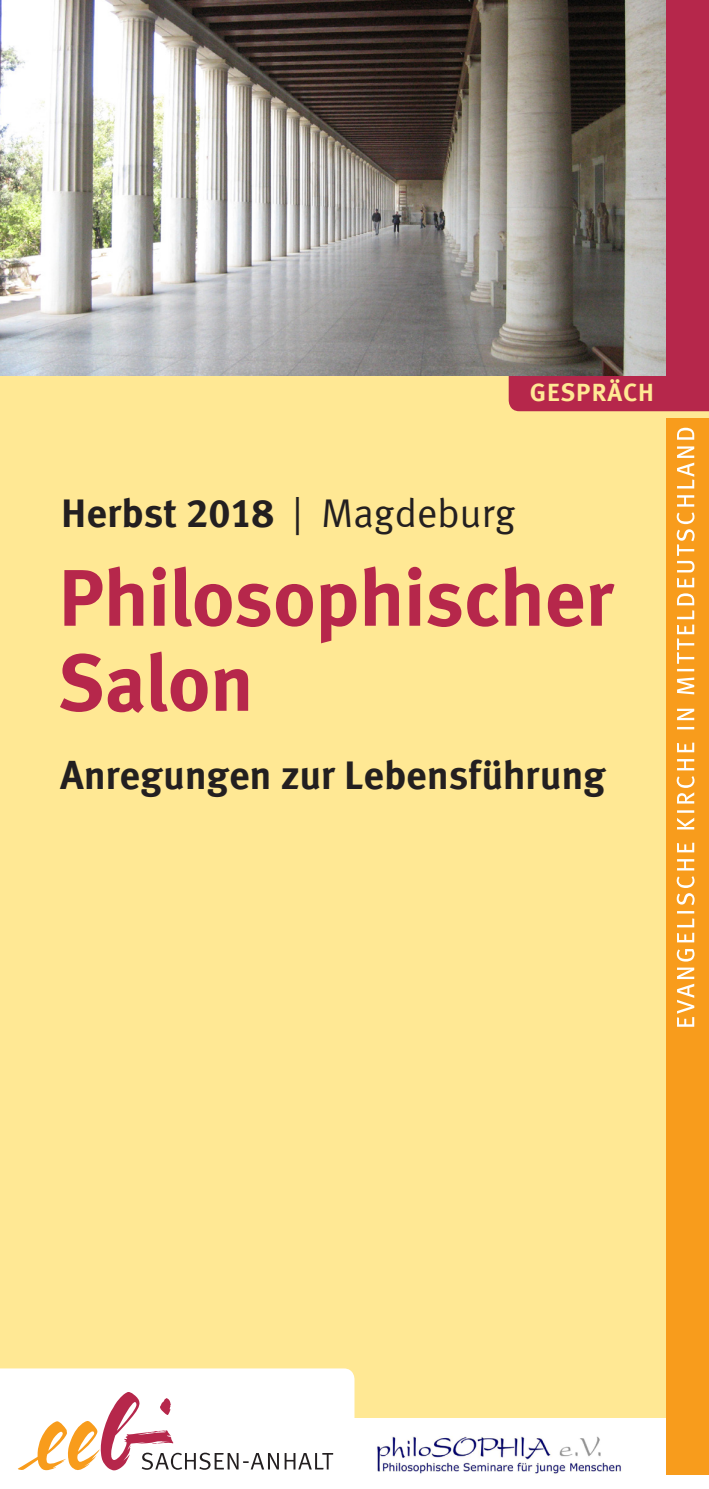
<style>
.page{position:relative;width:709px;height:1489px;background:#fff}
.page>*{position:absolute;margin:0;border:0;box-sizing:border-box;transform-origin:0 0}
.Überschr_1{font:700 80px/85px "Meta Offc";letter-spacing:-.015em;color:#b6274b}
.Überschr_2{font:700 40px "Meta Offc";letter-spacing:-.005em;color:#231f20}
.Datum{font:700 40px "Meta Offc";letter-spacing:-.005em;color:#231f20}
.Reiter{font:700 25px "Meta Offc";letter-spacing:.03em;color:#ffe894}
.s1{font-family:"Meta Offc Norm";font-weight:400}
</style>
<div class="page">
<div style="left:0;top:0;width:709px;height:1474px;background:#ffe894"></div>
<div style="left:508px;top:376px;width:158px;height:35px;background:#b6274b"></div>
<img style="left:0;top:0;width:666px;height:376px">
<img style="left:354px;top:1417px;width:312px;height:58px">
<div style="left:666px;top:418px;width:43px;height:1056px;background:#f89c1c"></div>
<svg style="left:676px;top:427px;width:18px;height:599px"></svg>
<div style="left:666px;top:0;width:43px;height:411px;background:#b6274b"></div>
<div style="left:0;top:1368px;width:354px;height:106px;background:#fff"></div>
<svg style="left:17px;top:1391px;width:316px;height:79px;background:#f1e0db"></svg>
<p class="Reiter" style="left:530px;top:377px;width:125px">GESPRÄCH</p>
<p class="Datum" style="left:61px;top:489px;width:456px">Herbst 2018 <span class="s1">| Magdeburg</span></p>
<p class="Überschr_1" style="left:57px;top:557px;width:558px">Philosophischer<br>Salon</p>
<p class="Überschr_2" style="left:60px;top:751px;width:547px">Anregungen zur Lebensführung</p>
</div>
